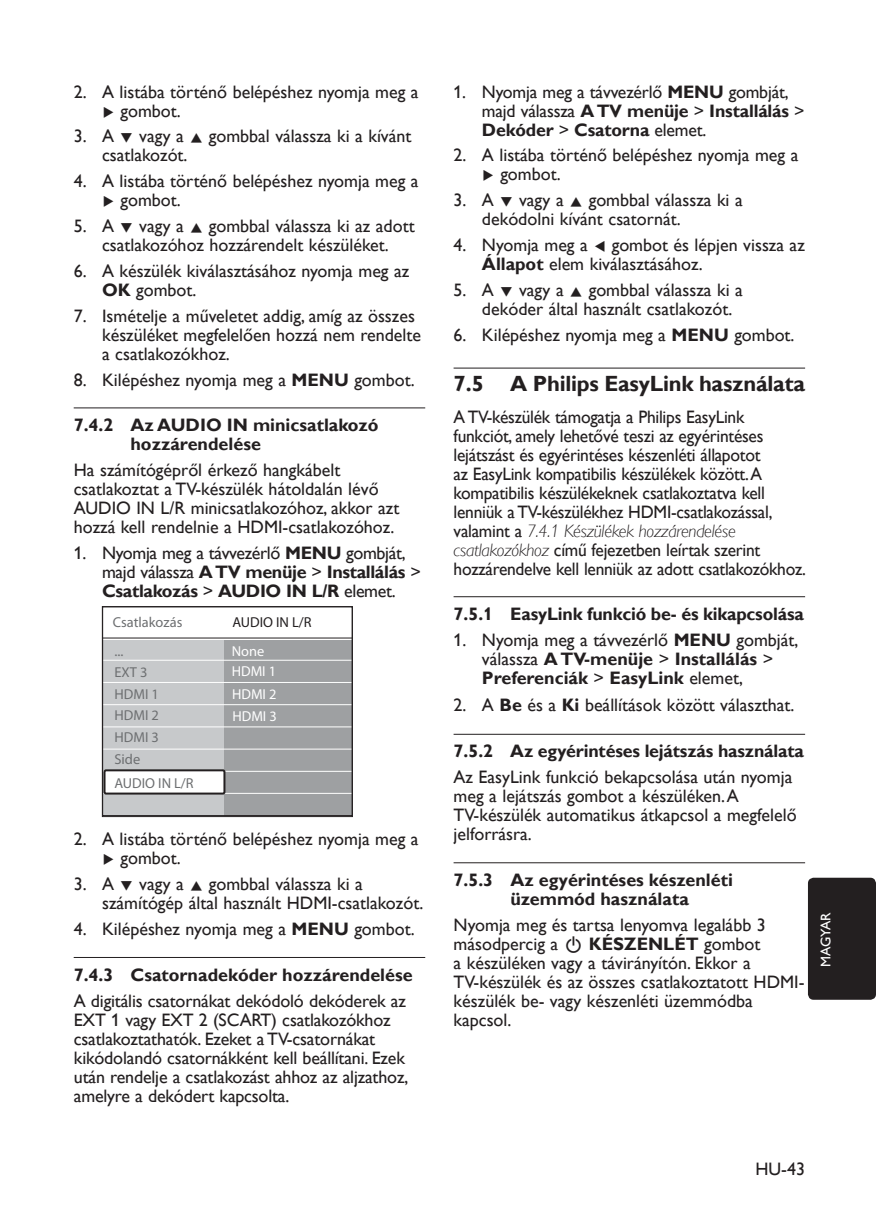
<style>
.page{position:relative;width:876px;height:1225px;background:#fff}
.page>*{position:absolute;margin:0;border:0;box-sizing:border-box;transform-origin:0 0}
.t1{font:700 22px "Gill Sans Alt One WGL";letter-spacing:-.01em;color:#231f20}
.t2{font:18px/19px "Gill Sans Alt One WGL";color:#231f20}
.t3{font:700 18px/19px "Gill Sans Alt One WGL";color:#231f20}
.t4{font:18px/19px "Gill Sans Alt One WGL";letter-spacing:-.02em;color:#231f20}
.t5{font:italic 18px "Gill Sans Alt One WGL Light";letter-spacing:-.015em;color:#231f20}
.t6{font:condensed 14.4px/21.6px "Univers LT Std";color:#6d6f71}
.t7{font:condensed 14.4px/20.8px "Univers LT Std";color:#fff}
.t8{font:condensed 14.4px "Univers LT Std";color:#231f20}
.t9{font:14px "Gill Sans Alt One WGL";color:#fff}
.s1{font-family:"Philips DFU"}
.s2{font-weight:700}
.s3{font-family:"Gill Sans Alt One WGL";font-style:normal}
.s4{font-family:"Gill Sans Alt One WGL Light";font-style:italic}
</style>
<div class="page">
<div style="left:808px;top:877px;width:68px;height:122px;background:#231f20;border-radius:6px"></div>
<hr style="left:74px;top:407px;width:351px;height:1px;background:#231f20">
<hr style="left:74px;top:957px;width:351px;height:1px;background:#231f20">
<div style="left:102px;top:640px;width:123px;height:175px;background:#c7c9cb"></div>
<div style="left:225px;top:640px;width:127px;height:175px;background:#9ea0a2"></div>
<hr style="left:102px;top:660px;width:250px;height:1px;background:#fff">
<hr style="left:102px;top:682px;width:250px;height:1px;background:#fff">
<hr style="left:102px;top:704px;width:250px;height:1px;background:#fff">
<hr style="left:102px;top:726px;width:250px;height:1px;background:#fff">
<hr style="left:102px;top:749px;width:250px;height:1px;background:#fff">
<hr style="left:102px;top:771px;width:250px;height:1px;background:#fff">
<hr style="left:102px;top:793px;width:250px;height:1px;background:#fff">
<hr style="left:102px;top:637px;width:250px;height:1px;background:#231f20">
<div style="left:105px;top:770px;width:119px;height:23px;background:#fff;border-radius:2px"></div>
<div style="left:104px;top:769px;width:121px;height:25px;border:2px solid #231f20;border-radius:2px"></div>
<div style="left:102px;top:606px;width:251px;height:211px;border:1px solid #231f20"></div>
<hr style="left:454px;top:367px;width:351px;height:1px;background:#231f20">
<hr style="left:454px;top:596px;width:351px;height:1px;background:#231f20">
<hr style="left:454px;top:734px;width:351px;height:1px;background:#231f20">
<hr style="left:454px;top:862px;width:351px;height:1px;background:#231f20">
<p class="t2" style="left:102px;top:82px;width:309px;text-indent:-28px">2. A listába történő belépéshez nyomjameg a<br><span class="s1">Æ</span> gombot.</p>
<p class="t2" style="left:102px;top:127px;width:311px;text-indent:-28px">3. A <span class="s1">ï</span> vagy a <span class="s1">Î</span> gombbal válassza ki a kívánt csatlakozót.</p>
<p class="t2" style="left:102px;top:171px;width:309px;text-indent:-28px">4. A listába történő belépéshez nyomjameg a<br><span class="s1">Æ</span> gombot.</p>
<p class="t2" style="left:74px;top:216px;width:342px;text-align:center">5. A <span class="s1">ï</span> vagy a <span class="s1">Î</span> gombbal válassza ki az adott csatlakozóhoz hozzárendelt készüléket.</p>
<p class="t2" style="left:102px;top:261px;width:309px;text-indent:-28px">6. A készülék kiválasztásához nyomjameg az<br><span class="s2">OK</span> gombot.</p>
<p class="t2" style="left:74px;top:306px;width:103px">7. Ismételje am</p>
<p class="t2" style="left:102px;top:306px;width:321px;text-indent:98px">űveletet addig,am íg az összes készüléket megfelelően hozzá nem rendelte a csatlakozókhoz.</p>
<p class="t2" style="left:74px;top:370px;width:342px">8. Kilépéshez nyomjameg a <span class="s2">MENU</span> gombot.</p>
<p class="t3" style="left:130px;top:415px;width:250px;text-indent:-57px">7.4.2 Az AUDIO IN minicsatlakozó hozzárendelése</p>
<p class="t2" style="left:74px;top:460px;width:327px">Ha számítógépről érkező hangkábelt csatlakoztat a TV-készülék hátoldalán lévő AUDIO IN L/R m inicsatlakozóhoz,akkor azt hozzá kell rendelnie a HDMI-csatlakozóhoz.</p>
<p class="t4" style="left:102px;top:543px;width:320px;text-indent:-28px">1. Nyomjameg a távvezérlő <span class="s2">MENU</span> gombját, majd válassza <span class="s2">A TV menüje</span> &gt; <span class="s2">Installálás</span> &gt;<br><span class="s2">Csatlakozás</span> &gt; <span class="s2">AUDIO IN L/R</span> elemet.</p>
<p class="t8" style="left:232px;top:613px;width:81px">AUDIO IN L/R</p>
<p class="t7" style="left:232px;top:640px;width:46px">None<br>HDMI 1</p>
<p class="t7" style="left:232px;top:683px;width:46px;line-height:22px">HDMI 2<br>HDMI 3</p>
<p class="t6" style="left:113px;top:611px;width:71px">Csatlakozás</p>
<p class="t6" style="left:114px;top:640px;width:46px">...<br>EXT 3<br>HDMI 1<br>HDMI 2<br>HDMI 3<br>Side</p>
<p class="t6" style="left:114px;top:772px;width:81px">AUDIO IN L/R</p>
<p class="t2" style="left:102px;top:829px;width:309px;text-indent:-28px">2. A listába történő belépéshez nyomjameg a<br><span class="s1">Æ</span> gombot.</p>
<p class="t2" style="left:102px;top:874px;width:323px;text-indent:-28px">3. A <span class="s1">ï</span> vagy a <span class="s1">Î</span> gombbal válassza ki a számítógép által használt HDMI-csatlakozót.</p>
<p class="t2" style="left:74px;top:919px;width:342px">4. Kilépéshez nyomjameg a <span class="s2">MENU</span> gombot.</p>
<p class="t3" style="left:74px;top:965px;width:340px">7.4.3 Csatornadekóder hozzárendelése</p>
<p class="t2" style="left:74px;top:990px;width:336px">A digitális csatornákat dekódoló dekóderek az EXT 1 vagy EXT 2 (SCART) csatlakozókhoz csatlakoztathatók. Ezeket a TV-csatornákat kikódolandó csatornákként kell beállítani. Ezek után rendelje a csatlakozást ahhoz az aljzathoz, amelyre a dekódert kapcsolta.</p>
<p class="t2" style="left:482px;top:82px;width:324px;text-indent:-28px">1. Nyomjameg a távvezérlő <span class="s2">MENU</span> gombját, majd válassza <span class="s2">A TV menüje</span> &gt; <span class="s2">Installálás</span> &gt;<br><span class="s2">Dekóder</span> &gt; <span class="s2">Csatorna</span> elemet.</p>
<p class="t2" style="left:482px;top:146px;width:309px;text-indent:-28px">2. A listába történő belépéshez nyomjameg a<br><span class="s1">Æ</span> gombot.</p>
<p class="t2" style="left:482px;top:190px;width:254px;text-indent:-28px">3. A <span class="s1">ï</span> vagy a <span class="s1">Î</span> gombbal válassza ki a dekódolni kívánt csatornát.</p>
<p class="t2" style="left:482px;top:235px;width:324px;text-indent:-28px">4. Nyomjameg a <span class="s1">Í</span> gombot és lépjen visszaaz<br><span class="s2">Állapot</span> elem kiválasztásához.</p>
<p class="t2" style="left:454px;top:280px;width:282px;text-align:right">5. A <span class="s1">ï</span> vagy a <span class="s1">Î</span> gombbal válassza ki a dekóder által használt csatlakozót.</p>
<p class="t2" style="left:454px;top:325px;width:342px">6. Kilépéshez nyomjameg a <span class="s2">MENU</span> gombot.</p>
<p class="t1" style="left:454px;top:369px;width:353px">7.5 A Philips EasyLink használata</p>
<p class="t2" style="left:454px;top:407px;width:320px">A TV-készülék támogatjaa Philips EasyLink funkciót,am ely lehetővé teszi az egyérintéses lejátszást és egyérintéses készenléti állapotot az EasyLink kompatibilis készülékek között.A kompatibilis készülékeknek csatlakoztatva kell lenniük a TV-készülékhez HDMI-csatlakozással,</p>
<p class="t5" style="left:454px;top:518px;width:284px"><span class="s3">valam int a</span> 7.4.1 Készülékek hozzárendelése</p>
<p class="t2" style="left:454px;top:540px;width:354px"><span class="s4">csatlakozókhoz</span> című fejezetben leírtak szerint hozzárendelve kell lenniük az adott csatlakozókhoz.</p>
<p class="t3" style="left:454px;top:604px;width:352px">7.5.1 EasyLink funkció be- és kikapcsolása</p>
<p class="t2" style="left:482px;top:630px;width:318px;text-indent:-28px">1. Nyomjameg a távvezérlő <span class="s2">MENU</span> gombját, válassza <span class="s2">A TV-menüje</span> &gt; <span class="s2">Installálás</span> &gt;<br><span class="s2">Preferenciák</span> &gt; <span class="s2">EasyLink</span> elemet,</p>
<p class="t2" style="left:454px;top:695px;width:342px">2. A <span class="s2">Be</span> és a <span class="s2">Ki</span> beállítások között választhat.</p>
<p class="t3" style="left:454px;top:742px;width:352px">7.5.2 Az egyérintéses lejátszás használata</p>
<p class="t2" style="left:454px;top:767px;width:336px">Az EasyLink funkció bekapcsolása után nyomja meg a lejátszás gombot a készüléken.A<br>TV-készülék automatikus átkapcsol am</p>
<p class="t2" style="left:741px;top:805px;width:57px">egfelelő</p>
<p class="t2" style="left:454px;top:824px;width:80px">jelforrásra.</p>
<p class="t3" style="left:510px;top:870px;width:224px;text-indent:-57px">7.5.3 Az egyérintéses készenléti üzemmód használata</p>
<p class="t2" style="left:454px;top:915px;width:352px">Nyomjameg és tartsa lenyomva legalább 3 másodpercig a <span class="s1">.</span> <span class="s2">KÉSZENLÉT</span> gombot<br>a készüléken vagy a távirányítón. Ekkor a TV-készülék és az összes csatlakoztatott HDMI&shy;készülék be- vagy készenléti üzemmódba kapcsol.</p>
<p class="t9" style="left:816px;top:967px;width:56px;rotate:-90deg">Magyar</p>
<p class="t2" style="left:755px;top:1159px;width:51px">HU-43</p>
</div>
